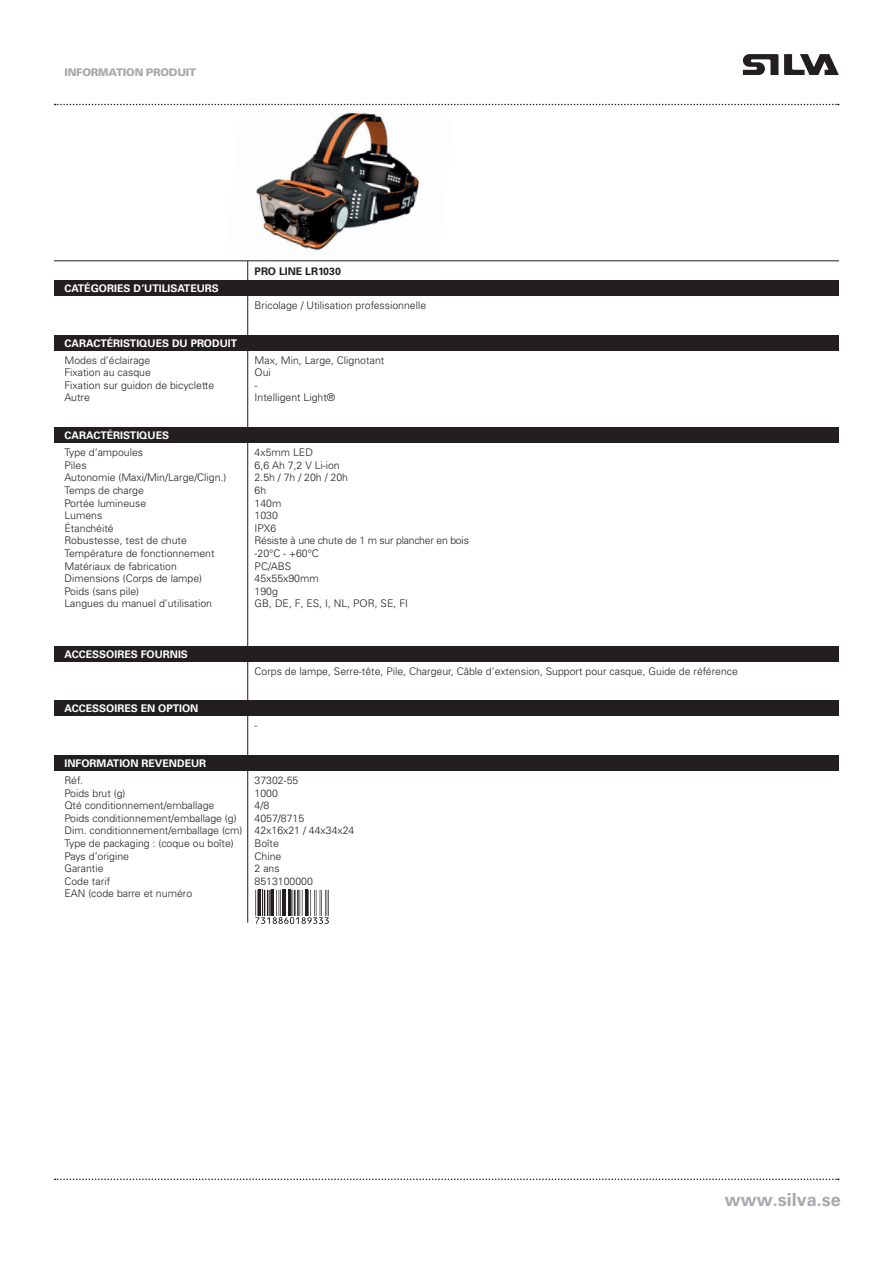
<style>
.page{position:relative;width:893px;height:1263px;background:#fff}
.page>*{position:absolute;margin:0;border:0;box-sizing:border-box;transform-origin:0 0}
.t1{font:700 18px "Univers LT Std";color:#a8a9ad}
.t2{font:300 10.5px/12.6px "Univers LT Std";color:#231f20}
.t3{font:700 10.5px "Univers LT Std";color:#fff}
.t4{font:300 10.5px "Univers LT Std";letter-spacing:-.02em;color:#231f20}
.t5{font:900 10.5px "Univers";letter-spacing:-.03em;color:#a8a9ad}
.t6{font:700 10.5px "Univers LT Std";color:#231f20}
</style>
<div class="page">
<img style="left:225px;top:103px;width:228px;height:175px">
<div style="left:54px;top:646px;width:785px;height:16px;background:#231f20"></div>
<div style="left:54px;top:428px;width:784px;height:15px;background:#231f20"></div>
<div style="left:54px;top:335px;width:785px;height:16px;background:#231f20"></div>
<div style="left:54px;top:280px;width:785px;height:16px;background:#231f20"></div>
<div style="left:54px;top:755px;width:784px;height:15px;background:#231f20"></div>
<div style="left:54px;top:701px;width:784px;height:15px;background:#231f20"></div>
<svg style="left:55px;top:1178px;width:784px;height:2px"></svg>
<svg style="left:55px;top:104px;width:784px;height:1px"></svg>
<hr style="left:54px;top:261px;width:785px;height:1px;background:#231f20">
<hr style="left:247px;top:261px;width:1px;height:661px;background:#231f20">
<svg style="left:784px;top:54px;width:54px;height:21px"></svg>
<svg style="left:743px;top:54px;width:35px;height:21px"></svg>
<svg style="left:255px;top:890px;width:74px;height:34px"></svg>
<p class="t5" style="left:64px;top:65px;width:66px">IN FORMATION</p>
<p class="t5" style="left:146px;top:65px;width:9px">PRO</p>
<p class="t5" style="left:169px;top:65px;width:29px">DUIT</p>
<p class="t3" style="left:64px;top:282px;width:156px">CATÉGORIES D’UTILISATEURS</p>
<p class="t3" style="left:64px;top:337px;width:174px">CARACTÉRISTIQUES DU PRODUIT</p>
<p class="t2" style="left:64px;top:354px;width:151px">Modes d’éclairage<br>Fixation au casque<br>Fixation sur guidon de bicyclette<br>Autre</p>
<p class="t3" style="left:64px;top:429px;width:106px">CARACTÉRISTIQUES</p>
<p class="t2" style="left:64px;top:446px;width:163px">Type d’ampoules<br>Piles<br>Autonomie (Maxi/Min/Large/Clign.)<br>Temps de charge<br>Portée lumineuse<br>Lumens<br>Étanchéité<br>Robustesse, test de chute<br>Température de fonctionnement<br>Matériaux de fabrication<br>Dimensions (Corps de lampe)<br>Poids (sans pile)<br>Langues du manuel d’utilisation</p>
<p class="t6" style="left:255px;top:265px;width:8px">PRO</p>
<p class="t6" style="left:279px;top:265px;width:13px">LINE</p>
<p class="t6" style="left:305px;top:265px;width:37px">LR1030</p>
<p class="t2" style="left:255px;top:299px;width:173px">Bricolage / Utilisation professionnelle</p>
<p class="t2" style="left:255px;top:354px;width:131px">Max, Min, Large, Clignotant<br>Oui<br>-</p>
<p class="t2" style="left:255px;top:391px;width:82px">Intelligent Light®</p>
<p class="t2" style="left:255px;top:446px;width:60px">4x5mm LED</p>
<p class="t2" style="left:255px;top:459px;width:95px">6,6 Ah 7,2 V Li-ion<br>2.5h / 7h / 20h / 20h<br>6h<br>140m<br>1030<br>IPX6</p>
<p class="t2" style="left:255px;top:547px;width:155px">-20°C - +60°C<br>PC/ABS<br>45x55x90mm<br>190g<br>GB, DE, F, ES, I, NL, POR, SE, FI</p>
<p class="t4" style="left:255px;top:534px;width:216px">Résiste à une chute de 1 m sur plancher en bois</p>
<p class="t3" style="left:64px;top:648px;width:9px">ACC</p>
<p class="t3" style="left:86px;top:648px;width:104px">ESSOIRES FOURNIS</p>
<p class="t3" style="left:64px;top:703px;width:9px">ACC</p>
<p class="t3" style="left:86px;top:703px;width:114px">ESSOIRES EN OPTION</p>
<p class="t3" style="left:64px;top:757px;width:143px">INFORMATION REVENDEUR</p>
<p class="t2" style="left:64px;top:774px;width:179px">Réf.<br>Poids brut (g)<br>Qté conditionnement/emballage<br>Poids conditionnement/emballage (g)<br>Dim. conditionnement/emballage (cm)<br>Type de packaging : (coque ou boîte)<br>Pays d’origine<br>Garantie<br>Code tarif<br>EAN (code barre et numéro</p>
<p class="t2" style="left:255px;top:665px;width:485px">Corps de lampe, Serre-tête, Pile, Chargeur, Câble d’extension, Support pour casque, Guide de référence</p>
<p class="t2" style="left:255px;top:719px;width:4px">-</p>
<p class="t2" style="left:255px;top:774px;width:101px">37302-55<br>1000<br>4/8<br>4057/8715<br>42x16x21 / 44x34x24</p>
<p class="t2" style="left:255px;top:837px;width:28px">Boîte<br>Chine<br>2 ans</p>
<p class="t2" style="left:255px;top:875px;width:60px">8513100000</p>
<h1 class="t1" style="left:725px;top:1189px;width:118px">WWW.SILVA.SE</h1>
</div>
